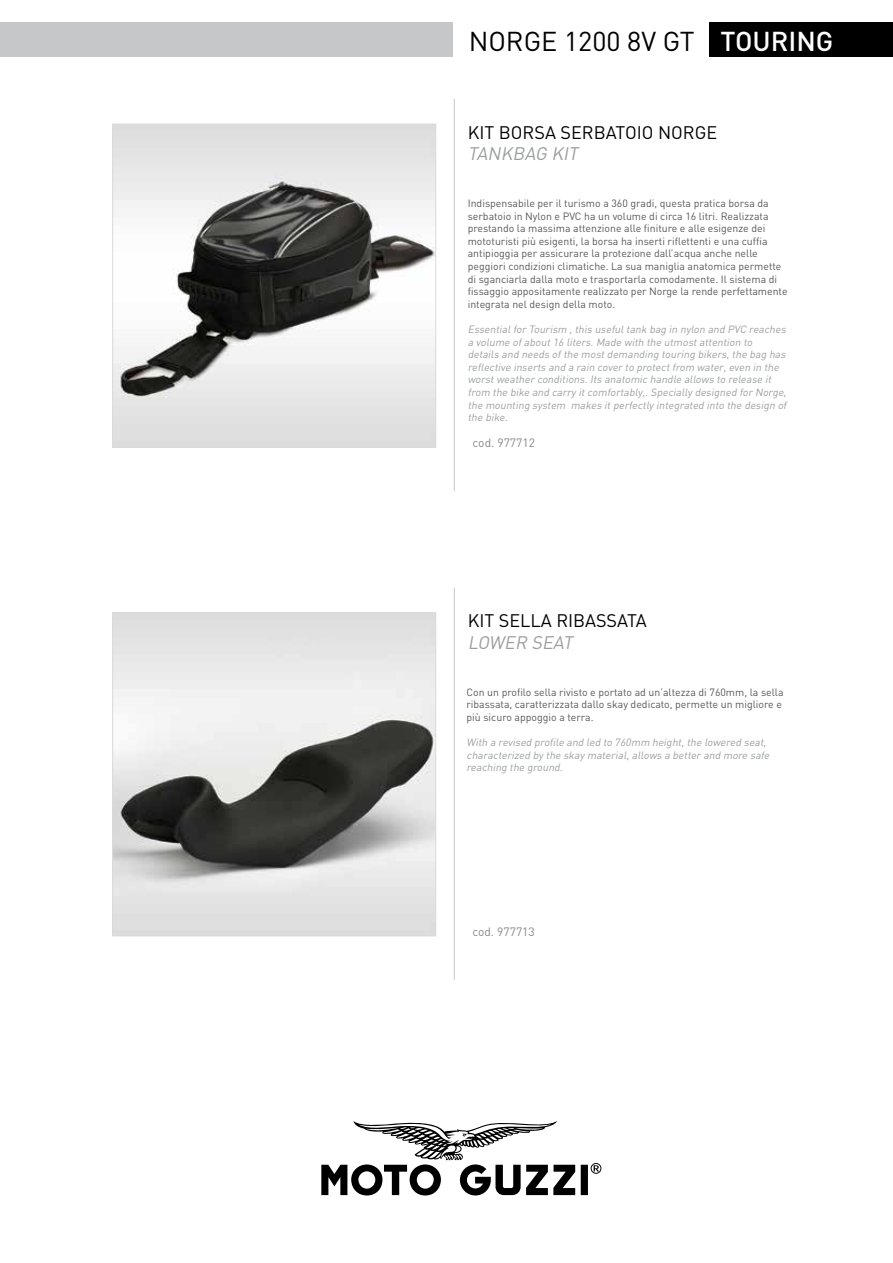
<style>
.page{position:relative;width:893px;height:1263px;background:#fff}
.page>*{position:absolute;margin:0;border:0;box-sizing:border-box;transform-origin:0 0}
.t1{font:27px "DIN";color:#000}
.t2{font:18px "DIN";color:#000}
.t3{font:italic 18px "DIN";color:#9c9e9f}
.t4{font:12px "DIN";color:#87888a}
.t5{font:10.5px/12.6px "DIN";color:#58585a}
.t6{font:italic 10.5px/12.6px "DIN";color:#9c9e9f}
.s1{font-weight:500;color:#fff}
</style>
<div class="page">
<hr style="left:454px;top:99px;width:1px;height:392px;background:#c6c7c8">
<hr style="left:454px;top:588px;width:1px;height:392px;background:#c6c7c8">
<svg style="left:321px;top:1121px;width:280px;height:74px"></svg>
<div style="left:709px;top:22px;width:184px;height:34px;background:#000"></div>
<div style="left:0;top:22px;width:453px;height:34px;background:#c6c7c8"></div>
<img style="left:114px;top:615px;width:320px;height:319px">
<div style="left:112px;top:613px;width:324px;height:323px;border:1px solid #d9dadb"></div>
<img style="left:114px;top:126px;width:320px;height:319px">
<div style="left:112px;top:124px;width:324px;height:323px;border:1px solid #d9dadb"></div>
<h1 class="t1" style="left:469px;top:24px;width:366px">NORGE 1200 8V GT <span class="s1">TOURING</span></h1>
<h2 class="t2" style="left:468px;top:121px;width:251px">KIT BORSA SERBATOIO NORGE</h2>
<h2 class="t3" style="left:468px;top:143px;width:116px">TANKBAG KIT</h2>
<p class="t5" style="left:468px;top:197px;width:321px">Indispensabile per il turismo a 360 gradi, questa pratica borsa da serbatoio in Nylon e PVC ha un volume di circa 16 litri. Realizzata prestando la massima attenzione alle finiture e alle esigenze dei mototuristi più esigenti, la borsa ha inserti riflettenti e una cuffia antipioggia per assicurare la protezione dall’acqua anche nelle peggiori condizioni climatiche. La sua maniglia anatomica permette di sganciarla dalla moto e trasportarla comodamente. Il sistema di fissaggio appositamente realizzato per Norge la rende perfettamente integrata nel design della moto.</p>
<p class="t6" style="left:468px;top:323px;width:323px">Essentialfor Tourism ,this usefultank bag in nylon and PVC reaches a volume ofabout16 liters.Made with the utmostattention to details and needs ofthe mostdemanding touring bikers,the bag has reflective inserts and a rain cover to protectfrom water,even in the worstweather conditions.Its anatomic handle allows to release it from the bike and carry itcomfortably,.Specially designed for Norge, the mounting system makes itperfectly integrated into the design of the bike.</p>
<p class="t4" style="left:473px;top:435px;width:64px">cod. 977712</p>
<h2 class="t2" style="left:468px;top:610px;width:181px">KIT SELLA RIBASSATA</h2>
<h2 class="t3" style="left:468px;top:631px;width:110px">LOWER SEAT</h2>
<p class="t5" style="left:466px;top:685px;width:319px">Con un profilo sella rivisto e portato ad un’altezza di 760mm, la sella ribassata, caratterizzata dallo skay dedicato, permette un migliore e più sicuro appoggio a terra.</p>
<p class="t6" style="left:466px;top:736px;width:307px">With a revised profile and led to 760mm height,the lowered seat, characterized by the skay material,allows a better and more safe reaching the ground.</p>
<p class="t4" style="left:472px;top:925px;width:64px">cod. 977713</p>
</div>
